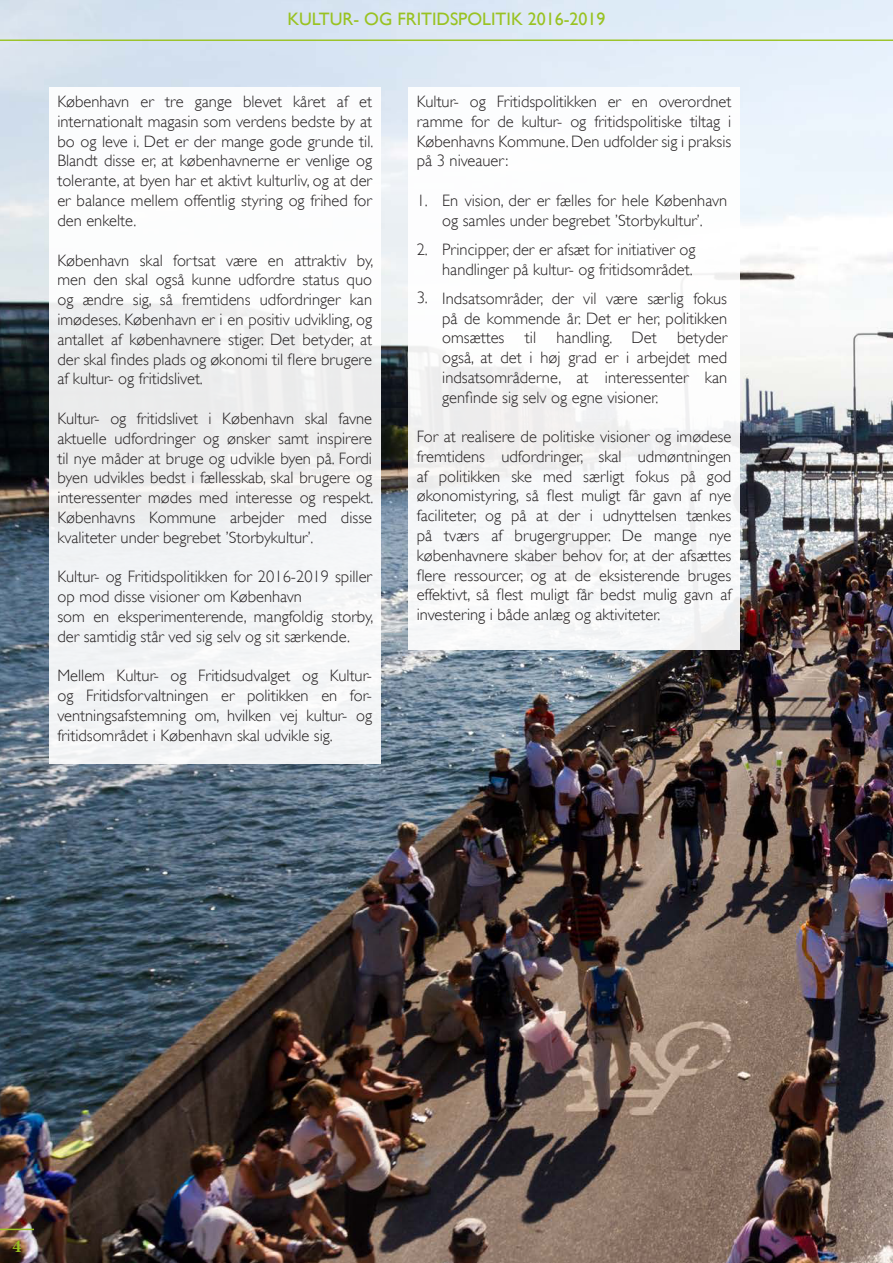
<style>
.page{position:relative;width:893px;height:1263px;background:#fff}
.page>*{position:absolute;margin:0;border:0;box-sizing:border-box;transform-origin:0 0}
.t1{font:18px "Gill Sans";color:#99c221}
.t2{font:700 18px "Minion Pro";color:#99c221}
.t3{font:300 16.5px/19.8px "Gill Sans";color:#231f20;text-align:justify}
</style>
<div class="page">
<img style="left:0;top:41px;width:893px;height:1222px">
<div style="left:49px;top:87px;width:332px;height:676px;background:#f3f4f6"></div>
<div style="left:408px;top:87px;width:332px;height:562px;background:#fff"></div>
<svg style="left:0;top:0;width:893px;height:41px;background:#d8e5ec"></svg>
<hr style="left:0;top:1229px;width:34px;height:1px;background:#99c221">
<p class="t1" style="left:287px;top:12px;width:320px">KULTUR- OG FRITIDSPOLITIK 2016-2019</p>
<p class="t3" style="left:57px;top:93px;width:317px">København er tre gange blevet kåret af et internationalt magasin som verdens bedste by at bo og leve i. Det er der mange gode grunde til.<br>Blandt disse er, at københavnerne er venlige og tolerante, at byen har et aktivt kulturliv, og at der er balance mellem offentlig styring og frihed for den enkelte.</p>
<p class="t3" style="left:57px;top:251px;width:317px">København skal fortsat være en attraktiv by, men den skal også kunne udfordre status quo og ændre sig, så fremtidens udfordringer kan imødeses. København er i en positiv udvikling, og antallet af københavnere stiger. Det betyder, at der skal findes plads og økonomi til flere brugere af kultur- og fritidslivet.</p>
<p class="t3" style="left:57px;top:410px;width:317px">Kultur- og fritidslivet i København skal favne aktuelle udfordringer og ønsker samt inspirere til nye måder at bruge og udvikle byen på. Fordi byen udvikles bedst i fællesskab, skal brugere og interessenter mødes med interesse og respekt.<br>Københavns Kommune arbejder med disse kvaliteter under begrebet ’Storbykultur’.</p>
<p class="t3" style="left:57px;top:568px;width:317px;text-align:left">Kultur- og Fritidspolitikken for 2016-2019 spiller op mod disse visioner om København<br>som en eksperimenterende, mangfoldig storby, der samtidig står ved sig selv og sit særkende.</p>
<p class="t3" style="left:57px;top:667px;width:316px">Mellem Kultur- og Fritidsudvalget og Kultur&shy;og Fritidsforvaltningen er politikken en for&shy;ventningsafstemning om, hvilken vej kultur- og fritidsområdet i København skal udvikle sig.</p>
<p class="t3" style="left:417px;top:93px;width:316px">Kultur- og Fritidspolitikken er en overordnet ramme for de kultur- og fritidspolitiske tiltag i Københavns Kommune. Den udfolder sig i praksis på 3 niveauer:</p>
<p class="t3" style="left:417px;top:192px;width:13px">1.</p>
<p class="t3" style="left:417px;top:240px;width:13px">2.</p>
<p class="t3" style="left:417px;top:289px;width:13px">3.</p>
<p class="t3" style="left:442px;top:192px;width:286px">En vision, der er fælles for hele København og samles under begrebet ’Storbykultur’.</p>
<p class="t3" style="left:442px;top:241px;width:255px">Principper, der er afsæt for initiativer og handlinger på kultur- og fritidsområdet.</p>
<p class="t3" style="left:442px;top:290px;width:286px">Indsatsområder, der vil være særlig fokus på de kommende år. Det er her, politikken omsættes til handling. Det betyder også, at det i høj grad er i arbejdet med indsatsområderne, at interessenter kan genfinde sig selv og egne visioner.</p>
<p class="t3" style="left:417px;top:428px;width:316px">For at realisere de politiske visioner og imødese fremtidens udfordringer, skal udmøntningen af politikken ske med særligt fokus på god økonomistyring, så flest muligt får gavn af nye faciliteter, og på at der i udnyttelsen tænkes på tværs af brugergrupper. De mange nye københavnere skaber behov for, at der afsættes flere ressourcer, og at de eksisterende bruges effektivt, så flest muligt får bedst mulig gavn af investering i både anlæg og aktiviteter.</p>
<p class="t2" style="left:13px;top:1235px;width:10px">4</p>
</div>
